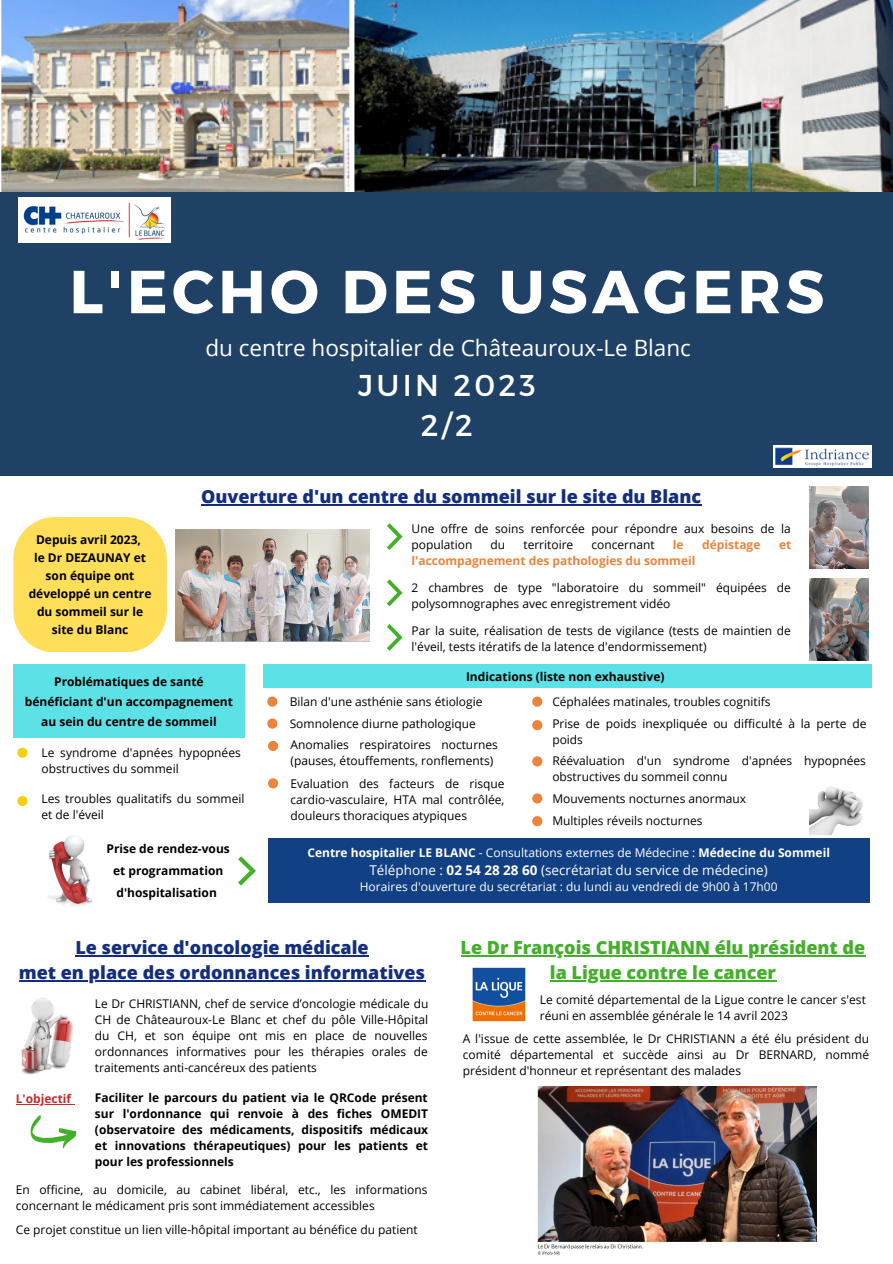
<style>
.page{position:relative;width:893px;height:1264px;background:#fff}
.page>*{position:absolute;margin:0;border:0;box-sizing:border-box;transform-origin:0 0}
.t1{font:700 60.6px "Montserrat";letter-spacing:.07em;color:#fff}
.t2{font:30.15px "Montserrat";letter-spacing:.11em;color:#fff}
.t3{font:22.5px "Open Sans";color:#fff}
.t4{font:800 18px "Open Sans";color:#132e7e}
.t5{font:800 18px/24.8px "Open Sans";color:#42b029;text-align:center}
.t6{font:13.5px "Open Sans";color:#fff}
.t7{font:12px/16px "Open Sans";color:#000}
.t8{font:700 12px/18px "Open Sans";color:#000;text-align:center}
.t9{font:700 12px "Open Sans";color:#fff}
.t10{font:12px "Open Sans";color:#fff}
.t11{font:700 12px "Open Sans";color:#ec843b}
.t12{font:700 12px "Open Sans";color:#c42c2b}
.s1{font-weight:400}
.s2{font-weight:700}
</style>
<div class="page">
<img style="left:809px;top:786px;width:54px;height:48px">
<div style="left:0;top:183px;width:892px;height:292px;background:#1f4165"></div>
<img style="left:0;top:0;width:892px;height:192px">
<img style="left:19px;top:197px;width:152px;height:45px">
<img style="left:773px;top:445px;width:98px;height:22px">
<svg style="left:13px;top:517px;width:154px;height:135px;background:#ffe065"></svg>
<svg style="left:387px;top:523px;width:15px;height:27px"></svg>
<div style="left:13px;top:665px;width:231px;height:73px;background:#5ce1e6"></div>
<div style="left:262px;top:665px;width:609px;height:23px;background:#5ce1e6"></div>
<svg style="left:267px;top:696px;width:10px;height:10px"></svg>
<svg style="left:267px;top:718px;width:10px;height:10px"></svg>
<svg style="left:268px;top:741px;width:10px;height:10px"></svg>
<svg style="left:268px;top:778px;width:10px;height:10px"></svg>
<svg style="left:532px;top:696px;width:10px;height:10px"></svg>
<svg style="left:532px;top:720px;width:10px;height:10px"></svg>
<svg style="left:532px;top:756px;width:10px;height:10px"></svg>
<svg style="left:532px;top:793px;width:10px;height:10px"></svg>
<svg style="left:532px;top:816px;width:10px;height:10px"></svg>
<svg style="left:17px;top:747px;width:10px;height:10px"></svg>
<svg style="left:17px;top:796px;width:10px;height:10px"></svg>
<div style="left:268px;top:838px;width:601px;height:65px;background:#114084"></div>
<svg style="left:238px;top:856px;width:18px;height:29px"></svg>
<img style="left:48px;top:835px;width:44px;height:71px">
<svg style="left:30px;top:1115px;width:46px;height:33px"></svg>
<img style="left:21px;top:997px;width:52px;height:78px">
<img style="left:472px;top:967px;width:54px;height:55px">
<img style="left:537px;top:1086px;width:279px;height:170px">
<img style="left:809px;top:486px;width:59px;height:82px">
<img style="left:809px;top:578px;width:59px;height:82px">
<img style="left:176px;top:530px;width:193px;height:112px">
<hr style="left:201px;top:504px;width:500px;height:1px;background:#132e7e">
<hr style="left:75px;top:955px;width:294px;height:1px;background:#132e7e">
<hr style="left:19px;top:980px;width:406px;height:1px;background:#132e7e">
<hr style="left:16px;top:1104px;width:55px;height:1px;background:#c42c2b">
<hr style="left:460px;top:955px;width:405px;height:1px;background:#42b029">
<hr style="left:550px;top:980px;width:226px;height:1px;background:#42b029">
<svg style="left:387px;top:579px;width:15px;height:27px"></svg>
<svg style="left:387px;top:624px;width:15px;height:27px"></svg>
<p class="t1" style="left:69px;top:252px;width:756px">L'ECHO DES USAGERS</p>
<p class="t3" style="left:205px;top:332px;width:487px">du centre hospitalier de Châteauroux-Le Blanc</p>
<p class="t2" style="left:358px;top:366px;width:179px">JUIN 2023</p>
<p class="t2" style="left:421px;top:405px;width:53px">2/2</p>
<p class="t8" style="left:36px;top:530px;width:106px">Depuis avril 2023,</p>
<p class="t8" style="left:29px;top:548px;width:124px">le Dr DEZAUNAY et son équipe ont développé un centre du sommeil sur le site du Blanc</p>
<p class="t4" style="left:201px;top:484px;width:501px">Ouverture d'un centre du sommeil sur le site du Blanc</p>
<p class="t7" style="left:411px;top:520px;width:381px">Une offre de soins renforcée pour répondre aux besoins de la population</p>
<p class="t7" style="left:490px;top:536px;width:16px">du</p>
<p class="t7" style="left:523px;top:536px;width:51px">territoire</p>
<p class="t7" style="left:591px;top:536px;width:65px">concernant</p>
<p class="t11" style="left:672px;top:536px;width:12px">le</p>
<p class="t11" style="left:702px;top:536px;width:60px">dépistage</p>
<p class="t11" style="left:779px;top:536px;width:14px">et</p>
<p class="t11" style="left:411px;top:552px;width:285px">l'accompagnement des pathologies du sommeil</p>
<p class="t7" style="left:411px;top:579px;width:381px">2 chambres de type "laboratoire du sommeil" équipées de polysomnographes avec enregistrement vidéo</p>
<p class="t7" style="left:411px;top:622px;width:381px">Par la suite, réalisation de tests de vigilance (tests de maintien de l'éveil, tests itératifs de la latence d'endormissement)</p>
<p class="t8" style="left:25px;top:671px;width:209px;line-height:20px">Problématiques de santé bénéficiant d'un accompagnement au sein du centre de sommeil</p>
<p class="t7" style="left:42px;top:744px;width:201px">Le syndrome d'apnées hypopnées obstructives du sommeil</p>
<p class="t7" style="left:42px;top:790px;width:204px">Les troubles qualitatifs du sommeil et de l'éveil</p>
<p class="t8" style="left:106px;top:837px;width:125px;line-height:22px">Prise de rendez-vous et programmation d'hospitalisation</p>
<p class="t8" style="left:466px;top:667px;width:200px">Indications (liste non exhaustive)</p>
<p class="t7" style="left:290px;top:693px;width:194px">Bilan d'une asthénie sans étiologie</p>
<p class="t7" style="left:290px;top:715px;width:188px">Somnolence diurne pathologique</p>
<p class="t7" style="left:290px;top:736px;width:209px">Anomalies respiratoires nocturnes (pauses, étouffements, ronflements)</p>
<p class="t7" style="left:290px;top:775px;width:215px;text-align:justify">Evaluation des facteurs de risque cardio-vasculaire, HTA mal contrôlée, douleurs thoraciques atypiques</p>
<p class="t7" style="left:552px;top:693px;width:220px">Céphalées matinales, troubles cognitifs</p>
<p class="t7" style="left:552px;top:715px;width:315px">Prise de poids inexpliquée ou difficulté à la perte de poids</p>
<p class="t7" style="left:552px;top:752px;width:315px">Réévaluation d'un syndrome d'apnées hypopnées obstructives du sommeil connu</p>
<p class="t7" style="left:552px;top:790px;width:195px">Mouvements nocturnes anormaux</p>
<p class="t7" style="left:552px;top:812px;width:152px">Multiples réveils nocturnes</p>
<p class="t9" style="left:307px;top:844px;width:524px">Centre hospitalier LE BLANC <span class="s1">- Consultations externes de Médecine :</span> Médecine du Sommeil</p>
<p class="t6" style="left:369px;top:860px;width:400px">Téléphone : <span class="s2">02 54 28 28 60</span> (secrétariat du service de médecine)</p>
<p class="t10" style="left:360px;top:878px;width:419px">Horaires d'ouverture du secrétariat : du lundi au vendredi de 9h00 à 17h00</p>
<p class="t4" style="left:75px;top:935px;width:295px">Le service d'oncologie médicale</p>
<p class="t4" style="left:19px;top:959px;width:408px">met en place des ordonnances informatives</p>
<p class="t12" style="left:16px;top:1090px;width:57px">L'objectif</p>
<p class="t7" style="left:95px;top:995px;width:335px;text-align:justify">Le Dr CHRISTIANN, chef de service d’oncologie médicale du CH de Châteauroux-Le Blanc et chef du pôle Ville-Hôpital du CH, et son équipe ont mis en place de nouvelles ordonnances informatives pour les thérapies orales de traitements anti-cancéreux des patients</p>
<p class="t8" style="left:95px;top:1089px;width:335px;line-height:16px;text-align:justify">Faciliter le parcours du patient via le QRCode présent sur l'ordonnance qui renvoie à des fiches OMEDIT (observatoire des médicaments, dispositifs médicaux et innovations thérapeutiques) pour les patients et pour les professionnels</p>
<p class="t7" style="left:16px;top:1180px;width:413px">En officine, au domicile, au cabinet libéral, etc., les informations concernant le médicament pris sont immédiatement accessibles</p>
<p class="t7" style="left:16px;top:1221px;width:403px">Ce projet constitue un lien ville-hôpital important au bénéfice du patient</p>
<p class="t5" style="left:460px;top:934px;width:406px">Le Dr François CHRISTIANN élu président de la Ligue contre le cancer</p>
<p class="t7" style="left:539px;top:990px;width:327px">Le comité départemental de la Ligue contre le cancer s'est réuni en assemblée générale le 14 avril 2023</p>
<p class="t7" style="left:463px;top:1029px;width:408px;text-align:justify">A l'issue de cette assemblée, le Dr CHRISTIANN a été élu président du comité départemental et succède ainsi au Dr BERNARD, nommé président d'honneur et représentant des malades</p>
</div>
